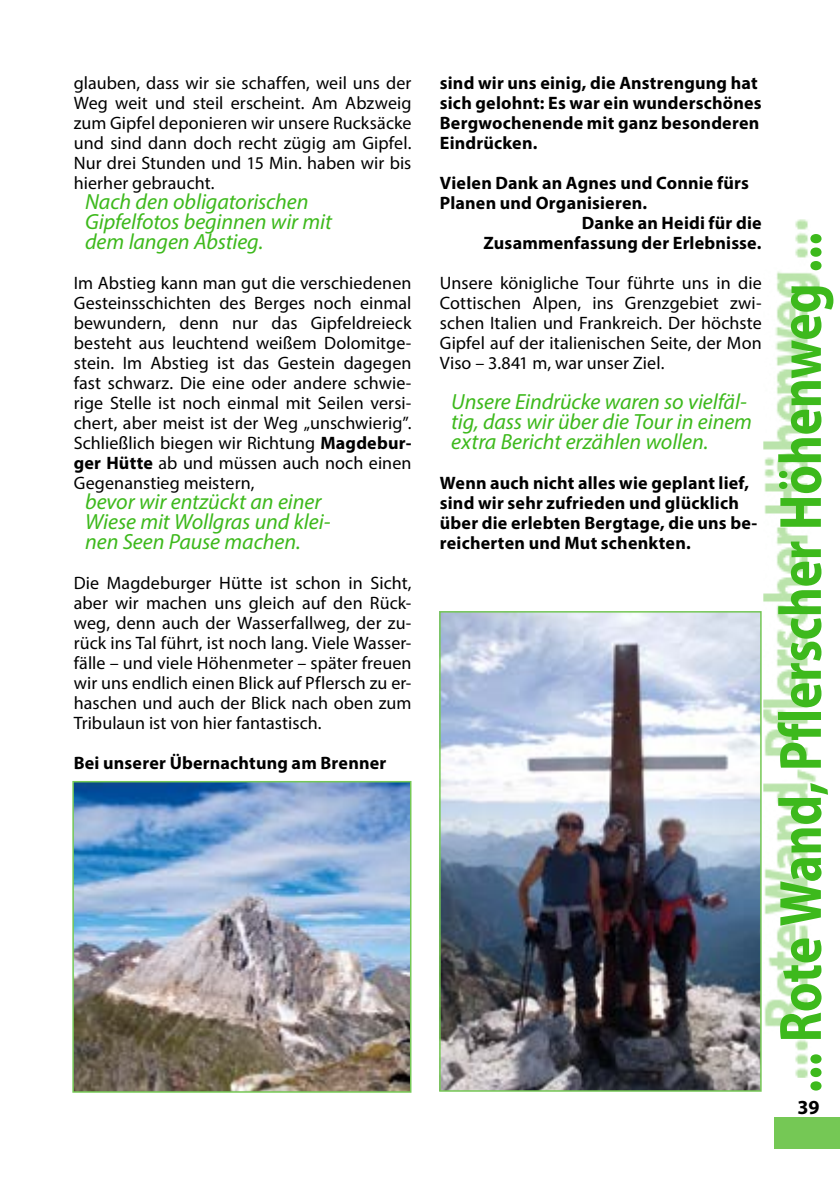
<style>
.page{position:relative;width:840px;height:1191px;background:#fff}
.page>*{position:absolute;margin:0;border:0;box-sizing:border-box;transform-origin:0 0}
.t1{font:700 60px "Myriad Pro";letter-spacing:-.005em;color:#3db91c;scale:.86 1}
.t2{font:italic 22px/20px "Myriad Pro";letter-spacing:-.005em;color:#3db91c}
.t3{font:700 20px "Myriad Pro";color:#000}
.t4{font:18px/20px "Myriad Pro";letter-spacing:.005em;color:#000;text-align:justify}
.t5{font:700 18px/20px "Myriad Pro";letter-spacing:.01em;color:#000}
.s1{font-weight:700}
</style>
<div class="page">
<div style="left:774px;top:1117px;width:65px;height:31px;background:#75c855"></div>
<div style="left:763px;top:219px;width:56px;height:858px;background:#75c855;opacity:.5"></div>
<img style="left:75px;top:784px;width:333px;height:305px">
<div style="left:72px;top:781px;width:339px;height:311px;border:2px solid #75c855"></div>
<img style="left:442px;top:614px;width:316px;height:474px">
<div style="left:439px;top:611px;width:322px;height:480px;border:2px solid #75c855"></div>
<p class="t4" style="left:74px;top:73px;width:339px">glauben, dass wir sie schaffen, weil uns der Weg weit und steil erscheint. Am Abzweig zum Gipfel deponieren wir unsere Rucksäcke und sind dann doch recht zügig am Gipfel.<br>Nur drei Stunden und 15 Min. haben wir bis hierher gebraucht.</p>
<p class="t2" style="left:85px;top:191px;width:248px">Nach den obligatorischen<br>Gipfelfotos beginnen wir mit dem langen Abstieg.</p>
<p class="t4" style="left:74px;top:273px;width:339px">Im Abstieg kann man gut die verschiedenen Gesteinsschichten des Berges noch einmal bewundern, denn nur das Gipfeldreieck besteht aus leuchtend weißem Dolomitge&shy;stein. Im Abstieg ist das Gestein dagegen fast schwarz. Die eine oder andere schwie&shy;rige Stelle ist noch einmal mit Seilen versi&shy;chert, aber meist ist der Weg „unschwierig”.<br>Schließlich biegen wir Richtung <span class="s1">Magdebur&shy;ger Hütte</span> ab und müssen auch noch einen Gegenanstieg meistern,</p>
<p class="t2" style="left:85px;top:491px;width:247px">bevor wir entzückt an einer<br>Wiese mit Wollgras und klei&shy;nen Seen Pause machen.</p>
<p class="t4" style="left:74px;top:573px;width:339px">Die Magdeburger Hütte ist schon in Sicht, aber wir machen uns gleich auf den Rück&shy;weg, denn auch der Wasserfallweg, der zu&shy;rück ins Tal führt, ist noch lang. Viele Wasser&shy;fälle – und viele Höhenmeter – später freuen wir uns endlich einen Blick auf Pflersch zu er&shy;haschen und auch der Blick nach oben zum Tribulaun ist von hier fantastisch.</p>
<p class="t5" style="left:74px;top:752px;width:314px">Bei unserer Übernachtung am Brenner</p>
<p class="t5" style="left:439px;top:73px;width:323px">sind wir uns einig, die Anstrengung hat sich gelohnt: Es war ein wunderschönes<br>Bergwochenende mit ganz besonderen<br>Eindrücken.</p>
<p class="t5" style="left:439px;top:173px;width:310px">Vielen Dank an Agnes und Connie fürs</p>
<p class="t5" style="left:439px;top:193px;width:209px">Planen und Organisieren.</p>
<p class="t5" style="left:581px;top:212px;width:181px">Danke an Heidi für die</p>
<p class="t5" style="left:483px;top:232px;width:279px">Zusammenfassung der Erlebnisse.</p>
<p class="t4" style="left:439px;top:273px;width:323px">Unsere königliche Tour führte uns in die Cottischen Alpen, ins Grenzgebiet zwi&shy;schen Italien und Frankreich. Der höchste Gipfel auf der italienischen Seite, der Mon Viso – 3.841 m, war unser Ziel.</p>
<p class="t2" style="left:451px;top:391px;width:302px">Unsere Eindrücke waren so vielfäl&shy;tig, dass wir über die Tour in einem extra Bericht erzählen wollen.</p>
<p class="t5" style="left:439px;top:472px;width:319px">Wenn auch nicht alles wie geplant lief, sind wir sehr zufrieden und glücklich über die erlebten Bergtage, die uns be&shy;reicherten und Mut schenkten.</p>
<h1 class="t1" style="left:761px;top:1093px;width:1002px;rotate:-90deg">... Rote Wand, Pflerscher Höhenweg ...</h1>
<p class="t3" style="left:797px;top:1094px;width:24px">39</p>
</div>
